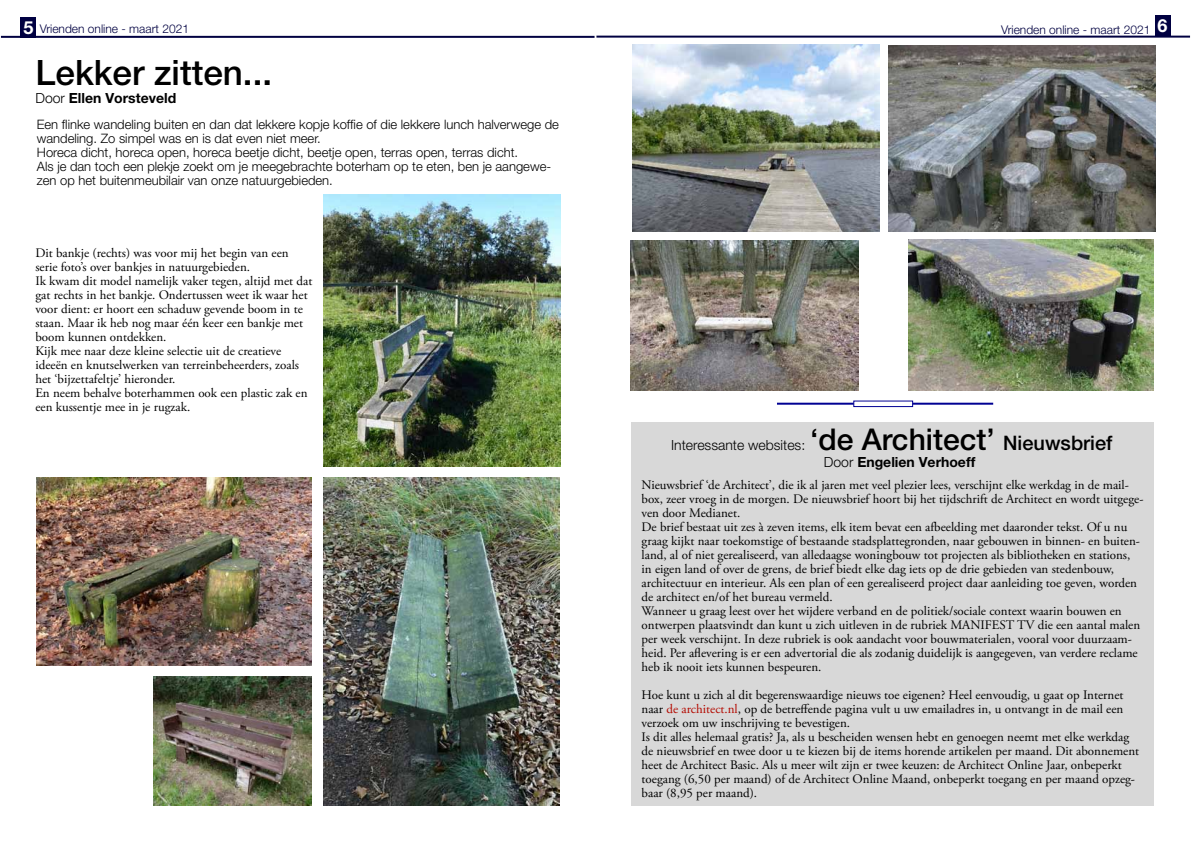
<style>
.page{position:relative;width:1191px;height:842px;background:#fff}
.page>*{position:absolute;margin:0;border:0;box-sizing:border-box;transform-origin:0 0}
.t1{font:500 35px "Helvetica Neue LT Pro";color:#000}
.t2{font:300 14px/16.8px "Helvetica Neue LT Pro";color:#000}
.t3{font:700 14px "Helvetica Neue LT Pro";color:#000}
.t4{font:13px/14px "Adobe Garamond Pro";color:#000}
.t5{font:300 13px/14px "Helvetica Neue LT Pro";color:#000}
.t6{font:300 12px "Helvetica Neue LT Pro";color:#000041}
.s1{font-weight:700;font-size:18px;color:#fff}
.s2{font-weight:300}
.s3{font-weight:500;font-size:30px}
.s4{font-weight:500;font-size:20px}
.s5{font-weight:700}
.s6{color:#b30900}
</style>
<div class="page">
<div style="left:631px;top:422px;width:523px;height:384px;background:#d8d8d8"></div>
<hr style="left:596px;top:36px;width:594px;height:2px;background:#000041">
<div style="left:1154px;top:15px;width:16px;height:20px;background:#000041"></div>
<hr style="left:1px;top:36px;width:593px;height:2px;background:#000041">
<div style="left:21px;top:17px;width:15px;height:21px;background:#000041"></div>
<img style="left:323px;top:194px;width:237px;height:273px">
<img style="left:36px;top:478px;width:276px;height:188px">
<img style="left:153px;top:677px;width:159px;height:128px">
<img style="left:323px;top:478px;width:236px;height:327px">
<img style="left:631px;top:240px;width:227px;height:150px">
<img style="left:888px;top:45px;width:267px;height:186px">
<img style="left:909px;top:240px;width:244px;height:150px">
<img style="left:632px;top:45px;width:247px;height:186px">
<hr style="left:777px;top:403px;width:216px;height:2px;background:#000093">
<svg style="left:853px;top:401px;width:60px;height:6px"></svg>
<p class="t6" style="left:23px;top:22px;width:167px"><span class="s1">5</span> Vrienden online - maart 2021</p>
<p class="t6" style="left:1001px;top:22px;width:168px">Vrienden online - maart 2021 <span class="s1">6</span></p>
<h1 class="t1" style="left:35px;top:51px;width:238px">Lekker zitten...</h1>
<p class="t3" style="left:35px;top:89px;width:142px"><span class="s2">Door</span> Ellen Vorsteveld</p>
<p class="t5" style="left:37px;top:117px;width:523px">Een flinke wandeling buiten en dan dat lekkere kopje koffie of die lekkere lunch halverwege de wandeling. Zo simpel was en is dat even niet meer.<br>Horeca dicht, horeca open, horeca beetje dicht, beetje open, terras open, terras dicht.<br>Als je dan toch een plekje zoekt om je meegebrachte boterham op te eten, ben je aangewe&shy;zen op het buitenmeubilair van onze natuurgebieden.</p>
<p class="t4" style="left:35px;top:246px;width:278px">Dit bankje (rechts) was voor mij het begin van een serie foto’s over bankjes in natuurgebieden.<br>Ik kwam dit model namelijk vaker tegen, altijd met dat gat rechts in het bankje. Ondertussen weet ik waar het voor dient: er hoort een schaduw gevende boom in te staan. Maar ik heb nog maar één keer een bankje met boom kunnen ontdekken.<br>Kijk mee naar deze kleine selectie uit de creatieve ideeën en knutselwerken van terreinbeheerders, zoals het ‘bijzettafeltje’ hieronder.<br>En neem behalve boterhammen ook een plastic zak en een kussentje mee in je rugzak.</p>
<p class="t2" style="left:824px;top:436px;width:290px;text-indent:-153px">Interessante websites: <span class="s3">‘de Architect’</span> <span class="s4">Nieuwsbrief<br></span>Door <span class="s5">Engelien Verhoeff</span></p>
<p class="t4" style="left:641px;top:479px;width:503px">Nieuwsbrief ‘de Architect’, die ik al jaren met veel plezier lees, verschijnt elke werkdag in de mail&shy;box, zeer vroeg in de morgen. De nieuwsbrief hoort bij het tijdschrift de Architect en wordt uitgege&shy;ven door Medianet.<br>De brief bestaat uit zes à zeven items, elk item bevat een afbeelding met daaronder tekst. Of u nu graag kijkt naar toekomstige of bestaande stadsplattegronden, naar gebouwen in binnen- en buiten&shy;land, al of niet gerealiseerd, van alledaagse woningbouw tot projecten als bibliotheken en stations, in eigen land of over de grens, de brief biedt elke dag iets op de drie gebieden van stedenbouw, architectuur en interieur. Als een plan of een gerealiseerd project daar aanleiding toe geven, worden de architect en/of het bureau vermeld.<br>Wanneer u graag leest over het wijdere verband en de politiek/sociale context waarin bouwen en ontwerpen plaatsvindt dan kunt u zich uitleven in de rubriek MANIFEST TV die een aantal malen per week verschijnt. In deze rubriek is ook aandacht voor bouwmaterialen, vooral voor duurzaam&shy;heid. Per aflevering is er een advertorial die als zodanig duidelijk is aangegeven, van verdere reclame heb ik nooit iets kunnen bespeuren.</p>
<p class="t4" style="left:641px;top:689px;width:499px">Hoe kunt u zich al dit begerenswaardige nieuws toe eigenen? Heel eenvoudig, u gaat op Internet naar <span class="s6">de architect.nl</span>, op de betreffende pagina vult u uw emailadres in, u ontvangt in de mail een verzoek om uw inschrijving te bevestigen.<br>Is dit alles helemaal gratis? Ja, als u bescheiden wensen hebt en genoegen neemt met elke werkdag de nieuwsbrief en twee door u te kiezen bij de items horende artikelen per maand. Dit abonnement heet de Architect Basic. Als u meer wilt zijn er twee keuzen: de Architect Online Jaar, onbeperkt toegang (6,50 per maand) of de Architect Online Maand, onbeperkt toegang en per maand opzeg&shy;baar (8,95 per maand).</p>
</div>
